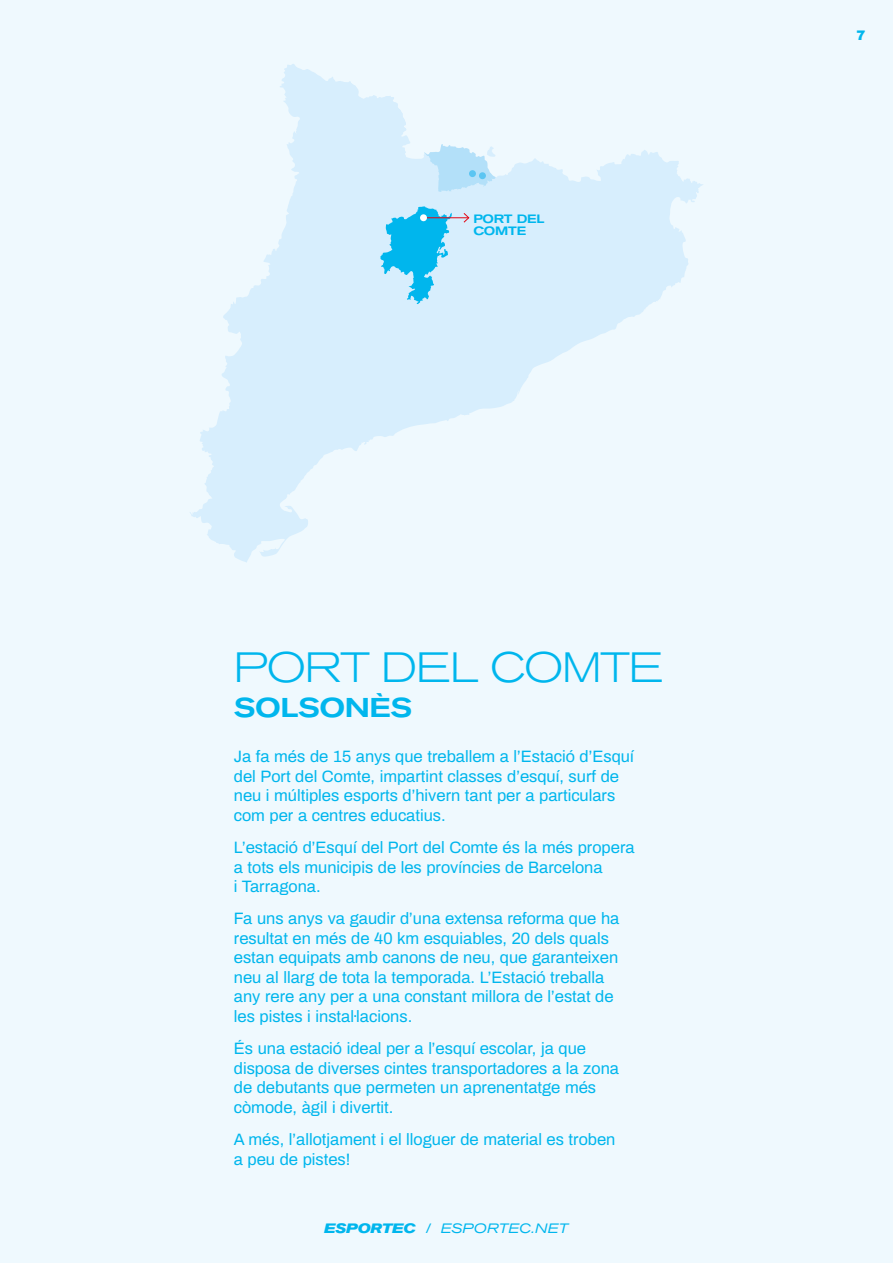
<style>
.page{position:relative;width:893px;height:1263px;background:#eff9fe}
.page>*{position:absolute;margin:0;border:0;box-sizing:border-box;transform-origin:0 0}
.t1{font:300 expanded 42px "Akzidenz Grotesk BQ";letter-spacing:-.02em;color:#00b6ed}
.t2{font:500 expanded 27px "Akzidenz Grotesk BQ";letter-spacing:-.02em;color:#00b6ed}
.t3{font:16.5px/19.5px "Archivo";color:#00b6ed}
.t4{font:italic expanded 13.5px "Akzidenz Grotesk BQ";letter-spacing:.015em;color:#00b6ed}
.t5{font:900 13.5px "Archivo";color:#00b6ed}
.t6{font:500 expanded 12px/12px "Akzidenz Grotesk BQ";letter-spacing:-.02em;color:#00b6ed}
.s1{font-weight:700}
.s2{font-style:normal}
</style>
<div class="page">
<svg style="left:190px;top:64px;width:513px;height:499px"></svg>
<svg style="left:380px;top:206px;width:72px;height:98px;background:#67d0f4"></svg>
<svg style="left:326px;top:81px;width:80px;height:114px;background:#d9effd"></svg>
<svg style="left:424px;top:143px;width:72px;height:49px"></svg>
<div style="left:420px;top:214px;width:7px;height:7px;background:#fff;border-radius:50%"></div>
<div style="left:479px;top:172px;width:7px;height:7px;background:#5bc5f2;border-radius:50%"></div>
<div style="left:469px;top:170px;width:7px;height:7px;background:#5bc5f2;border-radius:50%"></div>
<div style="left:377px;top:106px;width:7px;height:7px;background:#d7eefd;border-radius:50%"></div>
<div style="left:364px;top:144px;width:7px;height:7px;background:#d7eefd;border-radius:50%"></div>
<hr style="left:427px;top:217px;width:42px;height:1px;background:#e30613">
<svg style="left:463px;top:213px;width:6px;height:10px"></svg>
<p class="t6" style="left:473px;top:213px;width:73px">PORT DEL<br>COMTE</p>
<h1 class="t1" style="left:234px;top:644px;width:431px">PORT DEL COMTE</h1>
<h2 class="t2" style="left:234px;top:691px;width:180px">SOLSONÈS</h2>
<p class="t3" style="left:234px;top:746px;width:401px">Ja fa més de 15 anys que treballem a l’Estació d’Esquí del Port del Comte, impartint classes d’esquí, surf de neu i múltiples esports d’hivern tant per a particulars com per a centres educatius.</p>
<p class="t3" style="left:234px;top:837px;width:402px">L’estació d’Esquí del Port del Comte és la més propera a tots els municipis de les províncies de Barcelona<br>i Tarragona.</p>
<p class="t3" style="left:234px;top:908px;width:387px">Fa uns anys va gaudir d’una extensa reforma que ha resultat en més de 40 km esquiables, 20 dels quals estan equipats amb canons de neu, que garanteixen neu al llarg de tota la temporada. L’Estació treballa any rere any per a una constant millora de l’estat de les pistes i instal·lacions.</p>
<p class="t3" style="left:234px;top:1038px;width:387px">És una estació ideal per a l’esquí escolar, ja que disposa de diverses cintes transportadores a la zona de debutants que permeten un aprenentatge més còmode, àgil i divertit.</p>
<p class="t3" style="left:234px;top:1128px;width:383px">A més, l’allotjament i el lloguer de material es troben a peu de pistes!</p>
<p class="t4" style="left:324px;top:1220px;width:246px"><span class="s1">ESPORTEC</span> <span class="s2">/</span> ESPORTEC.NET</p>
<p class="t5" style="left:857px;top:27px;width:11px">7</p>
</div>
